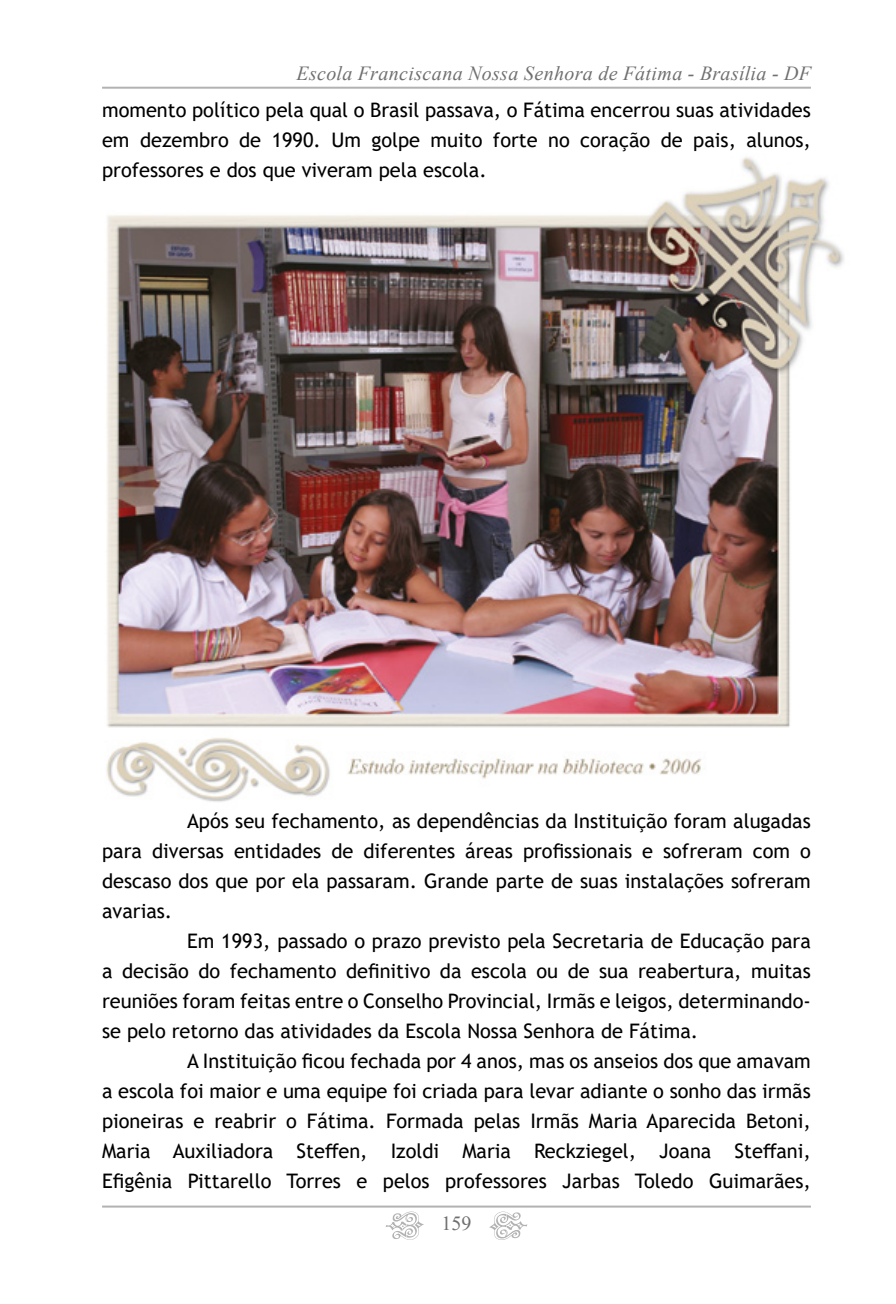
<style>
.page{position:relative;width:896px;height:1304px;background:#fff}
.page>*{position:absolute;margin:0;border:0;box-sizing:border-box;transform-origin:0 0}
.t1{font:20px/30px "Trebuchet MS";color:#000;text-align:justify}
.t2{font:italic 20px "Times New Roman";letter-spacing:.015em;color:#706f6f}
.t3{font:20px "Times New Roman";color:#706f6f}
</style>
<div class="page">
<svg style="left:386px;top:1212px;width:38px;height:28px"></svg>
<svg style="left:489px;top:1212px;width:38px;height:28px"></svg>
<hr style="left:102px;top:1206px;width:709px;height:2px;background:#b3b2b2">
<hr style="left:102px;top:87px;width:709px;height:2px;background:#b3b2b2">
<img style="left:106px;top:157px;width:738px;height:645px">
<p class="t2" style="left:296px;top:59px;width:516px">Escola Franciscana Nossa Senhora de Fátima - Brasília - DF</p>
<p class="t1" style="left:102px;top:95px;width:710px">momento político pela qual o Brasil passava, o Fátima encerrou suas atividades em dezembro de 1990. Um golpe muito forte no coração de pais, alunos, professores e dos que viveram pela escola.</p>
<p class="t1" style="left:187px;top:806px;width:625px">Após seu fechamento, as dependências da Instituição foram alugadas</p>
<p class="t1" style="left:102px;top:836px;width:710px">para diversas entidades de diferentes áreas profissionais e sofreram com o</p>
<p class="t1" style="left:102px;top:866px;width:710px">descaso dos que por ela passaram. Grande parte de suas instalações sofreram</p>
<p class="t1" style="left:102px;top:896px;width:72px">avarias.</p>
<p class="t1" style="left:187px;top:926px;width:625px">Em 1993, passado o prazo previsto pela Secretaria de Educação para</p>
<p class="t1" style="left:102px;top:956px;width:710px">a decisão do fechamento definitivo da escola ou de sua reabertura, muitas</p>
<p class="t1" style="left:102px;top:986px;width:710px">reuniões foram feitas entre o Conselho Provincial, Irmãs e leigos, determinando-</p>
<p class="t1" style="left:102px;top:1016px;width:597px">se pelo retorno das atividades da Escola Nossa Senhora de Fátima.</p>
<p class="t1" style="left:187px;top:1046px;width:625px">A Instituição ficou fechada por 4 anos, mas os anseios dos que amavam</p>
<p class="t1" style="left:102px;top:1076px;width:710px">a escola foi maior e uma equipe foi criada para levar adiante o sonho das irmãs</p>
<p class="t1" style="left:102px;top:1106px;width:710px">pioneiras e reabrir o Fátima. Formada pelas Irmãs Maria Aparecida Betoni,</p>
<p class="t1" style="left:102px;top:1136px;width:710px">Maria Auxiliadora Steffen, Izoldi Maria Reckziegel, Joana Steffani,</p>
<p class="t1" style="left:102px;top:1166px;width:710px">Efigênia Pittarello Torres e pelos professores Jarbas Toledo Guimarães,</p>
<p class="t3" style="left:441px;top:1210px;width:31px">159</p>
</div>
